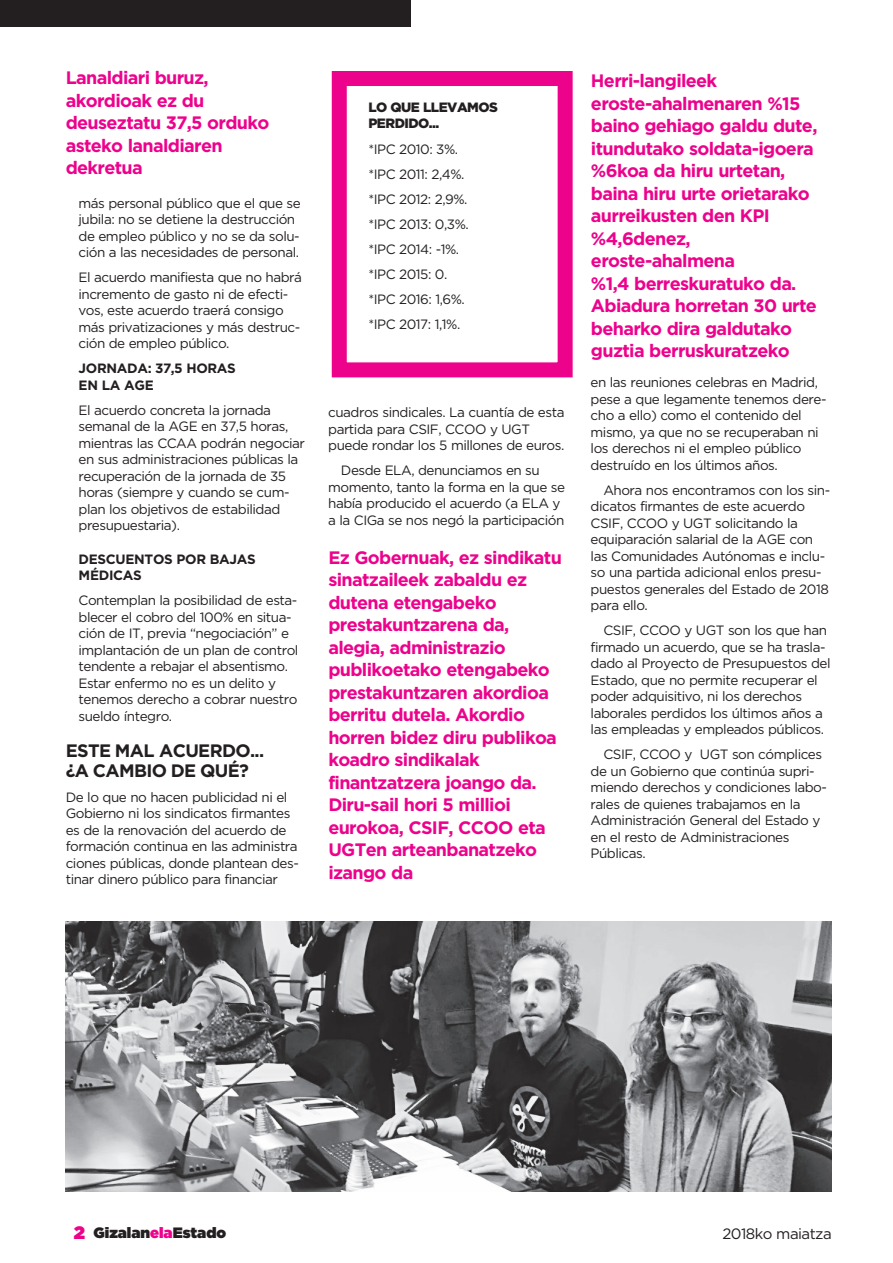
<style>
.page{position:relative;width:893px;height:1263px;background:#fff}
.page>*{position:absolute;margin:0;border:0;box-sizing:border-box;transform-origin:0 0}
.t1{font:700 18px/22.5px "Gotham";letter-spacing:-.035em;color:#ed028c}
.t2{font:700 18px/19.5px "Gotham";letter-spacing:-.035em;color:#231f20}
.t3{font:15px "Gotham Ultra";color:#231f20}
.t4{font:15px "Gotham";letter-spacing:-.035em;color:#231f20}
.t5{font:13.5px/16.5px "Gotham";letter-spacing:-.035em;color:#231f20}
.t6{font:700 13.5px/16.5px "Gotham";letter-spacing:-.025em;color:#231f20}
.t7{font:900 13.5px/16.5px "Gotham";letter-spacing:-.035em;color:#231f20}
.s1{font-size:18px;color:#ed028c}
.s2{color:#ed028c}
</style>
<div class="page">
<div style="left:0;top:0;width:410px;height:27px;background:#231f20"></div>
<img style="left:66px;top:921px;width:766px;height:271px">
<div style="left:332px;top:71px;width:241px;height:306px;border:15px solid #ed028c"></div>
<h1 class="t1" style="left:66px;top:66px;width:205px">Lanaldiari buruz, akordioak ez du deuseztatu 37,5 orduko asteko lanaldiaren dekretua</h1>
<p class="t5" style="left:79px;top:194px;width:224px">más personal público que el que se jubila: no se detiene la destrucción de empleo público y no se da solu&shy;ción a las necesidades de personal.</p>
<p class="t5" style="left:79px;top:269px;width:225px">El acuerdo manifiesta que no habrá incremento de gasto ni de efecti&shy;vos, este acuerdo traerá consigo más privatizaciones y más destruc&shy;ción de empleo público.</p>
<p class="t6" style="left:79px;top:360px;width:159px">JORNADA: 37,5 HORAS<br>EN LA AGE</p>
<p class="t5" style="left:79px;top:401px;width:228px">El acuerdo concreta la jornada semanal de la AGE en 37,5 horas, mientras las CCAA podrán negociar en sus administraciones públicas la recuperación de la jornada de 35 horas (siempre y cuando se cum&shy;plan los objetivos de estabilidad presupuestaria).</p>
<p class="t6" style="left:79px;top:550px;width:179px">DESCUENTOS POR BAJAS<br>MÉDICAS</p>
<p class="t5" style="left:79px;top:592px;width:221px">Contemplan la posibilidad de esta&shy;blecer el cobro del 100% en situa&shy;ción de IT, previa “negociación” e implantación de un plan de control tendente a rebajar el absentismo.<br>Estar enfermo no es un delito y tenemos derecho a cobrar nuestro sueldo íntegro.</p>
<h1 class="t2" style="left:66px;top:741px;width:200px">ESTE MAL ACUERDO... ¿A CAMBIO DE QUÉ?</h1>
<p class="t5" style="left:66px;top:788px;width:235px">De lo que no hacen publicidad ni el Gobierno ni los sindicatos firmantes es de la renovación del acuerdo de formación continua en las administra ciones públicas, donde plantean des&shy;tinar dinero público para financiar</p>
<p class="t7" style="left:368px;top:99px;width:131px">LO QUE LLEVAMOS<br>PERDIDO...</p>
<p class="t5" style="left:368px;top:136px;width:102px;line-height:25px">*IPC 2010: 3%. *IPC 2011: 2,4%. *IPC 2012: 2,9%. *IPC 2013: 0,3%. *IPC 2014: -1%. *IPC 2015: 0. *IPC 2016: 1,6%. *IPC 2017: 1,1%.</p>
<p class="t5" style="left:328px;top:404px;width:238px">cuadros sindicales. La cuantía de esta partida para CSIF, CCOO y UGT puede rondar los 5 millones de euros.</p>
<p class="t5" style="left:328px;top:462px;width:238px;text-indent:13px">Desde ELA, denunciamos en su momento, tanto la forma en la que se había producido el acuerdo (a ELA y a la CIGa se nos negó la participación</p>
<p class="t1" style="left:328px;top:546px;width:235px">Ez Gobernuak, ez sindikatu sinatzaileek zabaldu ez dutena etengabeko prestakuntzarena da, alegia, administrazio publikoetako etengabeko prestakuntzaren akordioa berritu dutela. Akordio horren bidez diru publikoa koadro sindikalak finantzatzera joango da.<br>Diru-sail hori 5 millioi eurokoa, CSIF, CCOO eta<br>UGTen arteanbanatzeko izango da</p>
<p class="t1" style="left:591px;top:69px;width:228px">Herri-langileek eroste-ahalmenaren %15 baino gehiago galdu dute, itundutako soldata-igoera %6koa da hiru urtetan, baina hiru urte orietarako aurreikusten den KPI %4,6denez, eroste-ahalmena<br>%1,4 berreskuratuko da.<br>Abiadura horretan 30 urte beharko dira galdutako guztia berruskuratzeko</p>
<p class="t5" style="left:591px;top:374px;width:237px">en las reuniones celebras en Madrid, pese a que legamente tenemos dere&shy;cho a ello) como el contenido del mismo, ya que no se recuperaban ni los derechos ni el empleo público destruído en los últimos años.</p>
<p class="t5" style="left:591px;top:481px;width:241px;text-indent:13px">Ahora nos encontramos con los sin&shy;dicatos firmantes de este acuerdo<br>CSIF, CCOO y UGT solicitando la equiparación salarial de la AGE con las Comunidades Autónomas e inclu&shy;so una partida adicional enlos presu&shy;puestos generales del Estado de 2018 para ello.</p>
<p class="t5" style="left:591px;top:622px;width:242px;text-indent:13px">CSIF, CCOO y UGT son los que han firmado un acuerdo, que se ha trasla&shy;dado al Proyecto de Presupuestos del Estado, que no permite recuperar el poder adquisitivo, ni los derechos laborales perdidos los últimos años a las empleadas y empleados públicos.</p>
<p class="t5" style="left:591px;top:746px;width:238px;text-indent:13px">CSIF, CCOO y UGT son cómplices de un Gobierno que continúa supri&shy;miendo derechos y condiciones labo&shy;rales de quienes trabajamos en la<br>Administración General del Estado y en el resto de Administraciones<br>Públicas.</p>
<p class="t3" style="left:74px;top:1224px;width:154px"><span class="s1">2</span> Gizalan<span class="s2">ela</span>Estado</p>
<p class="t4" style="left:722px;top:1225px;width:111px">2018ko maiatza</p>
</div>
